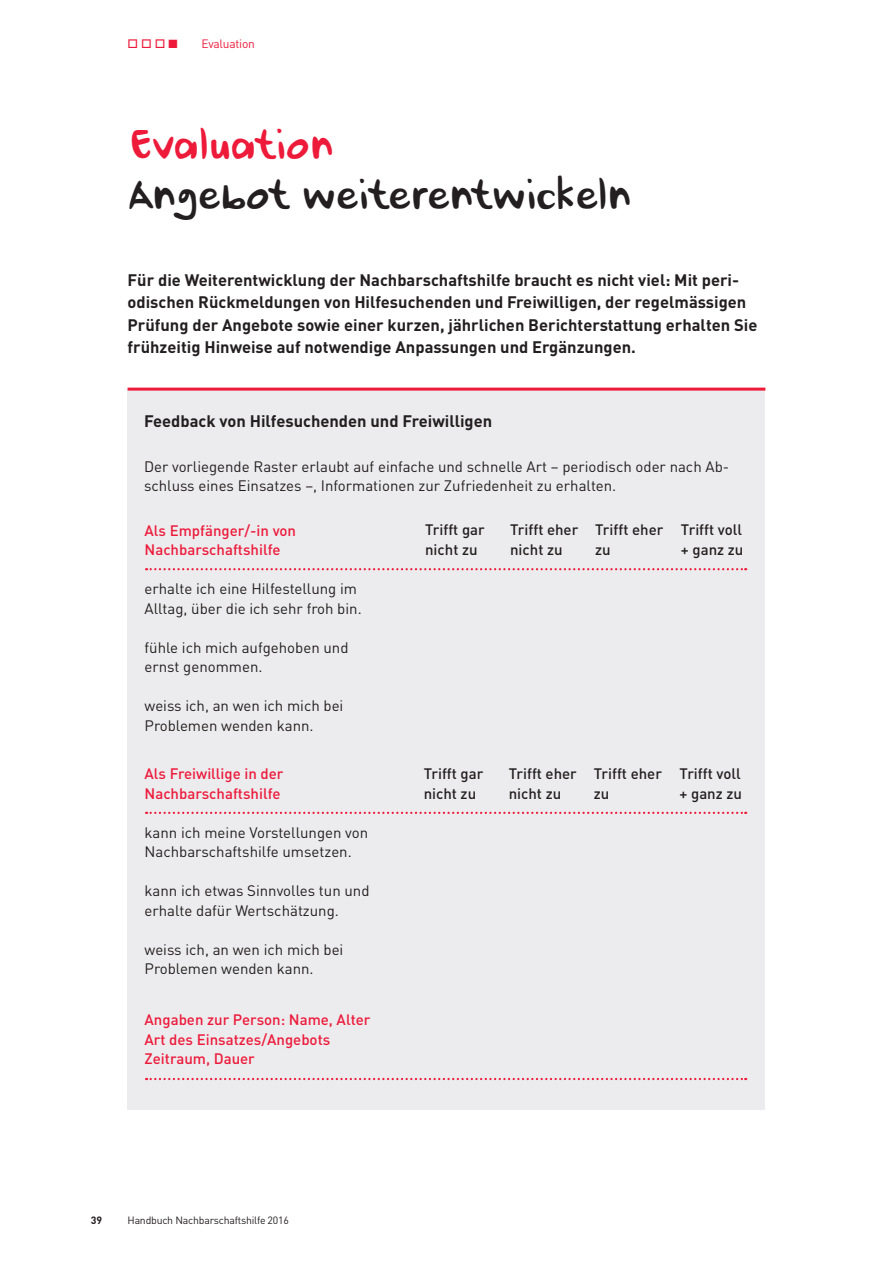
<style>
.page{position:relative;width:893px;height:1263px;background:#fff}
.page>*{position:absolute;margin:0;border:0;box-sizing:border-box;transform-origin:0 0}
.t1{font:45px "Ursula Handschrift";color:#231f20}
.t2{font:45px "Ursula Handschrift";color:#ed1a3a}
.t3{font:700 16.5px/22.5px "DIN";color:#231f20}
.t4{font:15px/19.5px "DIN";color:#231f20}
.t5{font:500 15px/19.5px "DIN";color:#ed1a3a}
.t6{font:500 15px/19.5px "DIN";color:#231f20}
.t7{font:12px "DIN";letter-spacing:-.02em;color:#ed1a3a}
.t8{font:12px "Wingdings";color:#ed1a3a}
.t9{font:10.5px "DIN";letter-spacing:-.02em;color:#231f20}
.t10{font:700 10.5px "DIN";color:#231f20}
</style>
<div class="page">
<div style="left:128px;top:389px;width:637px;height:721px;background:#ececee"></div>
<svg style="left:146px;top:812px;width:600px;height:2px"></svg>
<svg style="left:146px;top:1078px;width:600px;height:2px"></svg>
<svg style="left:146px;top:568px;width:600px;height:2px"></svg>
<hr style="left:128px;top:388px;width:637px;height:3px;background:#ed1a3a">
<p class="t8" style="left:128px;top:37px;width:52px">□□□■</p>
<p class="t7" style="left:202px;top:37px;width:55px">Evaluation</p>
<h1 class="t2" style="left:128px;top:117px;width:206px">Evaluation</h1>
<h1 class="t1" style="left:128px;top:167px;width:503px">Angebot weiterentwickeln</h1>
<p class="t3" style="left:128px;top:268px;width:631px">Für die Weiterentwicklung der Nachbarschaftshilfe braucht es nicht viel: Mit peri&shy;odischen Rückmeldungen von Hilfesuchenden und Freiwilligen, der regelmässigen Prüfung der Angebote sowie einer kurzen, jährlichen Berichterstattung erhalten Sie frühzeitig Hinweise auf notwendige Anpassungen und Ergänzungen.</p>
<p class="t3" style="left:144px;top:409px;width:350px">Feedback von Hilfesuchenden und Freiwilligen</p>
<p class="t4" style="left:144px;top:457px;width:587px">Der vorliegende Raster erlaubt auf einfache und schnelle Art – periodisch oder nach Ab&shy;schluss eines Einsatzes –, Informationen zur Zufriedenheit zu erhalten.</p>
<p class="t5" style="left:145px;top:520px;width:153px">Als Empfänger/-in von<br>Nachbarschaftshilfe</p>
<p class="t4" style="left:145px;top:579px;width:219px">erhalte ich eine Hilfestellung im<br>Alltag, über die ich sehr froh bin.</p>
<p class="t4" style="left:145px;top:638px;width:205px">fühle ich mich aufgehoben und ernst genommen.</p>
<p class="t4" style="left:145px;top:696px;width:200px">weiss ich, an wen ich mich bei<br>Problemen wenden kann.</p>
<p class="t6" style="left:425px;top:519px;width:61px">Trifft gar nicht zu</p>
<p class="t6" style="left:510px;top:519px;width:70px">Trifft eher nicht zu</p>
<p class="t6" style="left:595px;top:519px;width:70px">Trifft eher zu</p>
<p class="t6" style="left:681px;top:519px;width:64px">Trifft voll + ganz zu</p>
<p class="t5" style="left:145px;top:763px;width:140px">Als Freiwillige in der<br>Nachbarschaftshilfe</p>
<p class="t4" style="left:145px;top:823px;width:225px">kann ich meine Vorstellungen von<br>Nachbarschaftshilfe umsetzen.</p>
<p class="t4" style="left:145px;top:881px;width:226px">kann ich etwas Sinnvolles tun und erhalte dafür Wertschätzung.</p>
<p class="t4" style="left:145px;top:940px;width:200px">weiss ich, an wen ich mich bei<br>Problemen wenden kann.</p>
<p class="t5" style="left:145px;top:1010px;width:227px">Angaben zur Person: Name, Alter<br>Art des Einsatzes/Angebots<br>Zeitraum, Dauer</p>
<p class="t6" style="left:424px;top:764px;width:61px">Trifft gar nicht zu</p>
<p class="t6" style="left:509px;top:764px;width:70px">Trifft eher nicht zu</p>
<p class="t6" style="left:594px;top:764px;width:70px">Trifft eher zu</p>
<p class="t6" style="left:679px;top:764px;width:64px">Trifft voll + ganz zu</p>
<p class="t10" style="left:91px;top:1213px;width:13px">39</p>
<p class="t9" style="left:128px;top:1214px;width:163px">Handbuch Nachbarschaftshilfe 2016</p>
</div>
